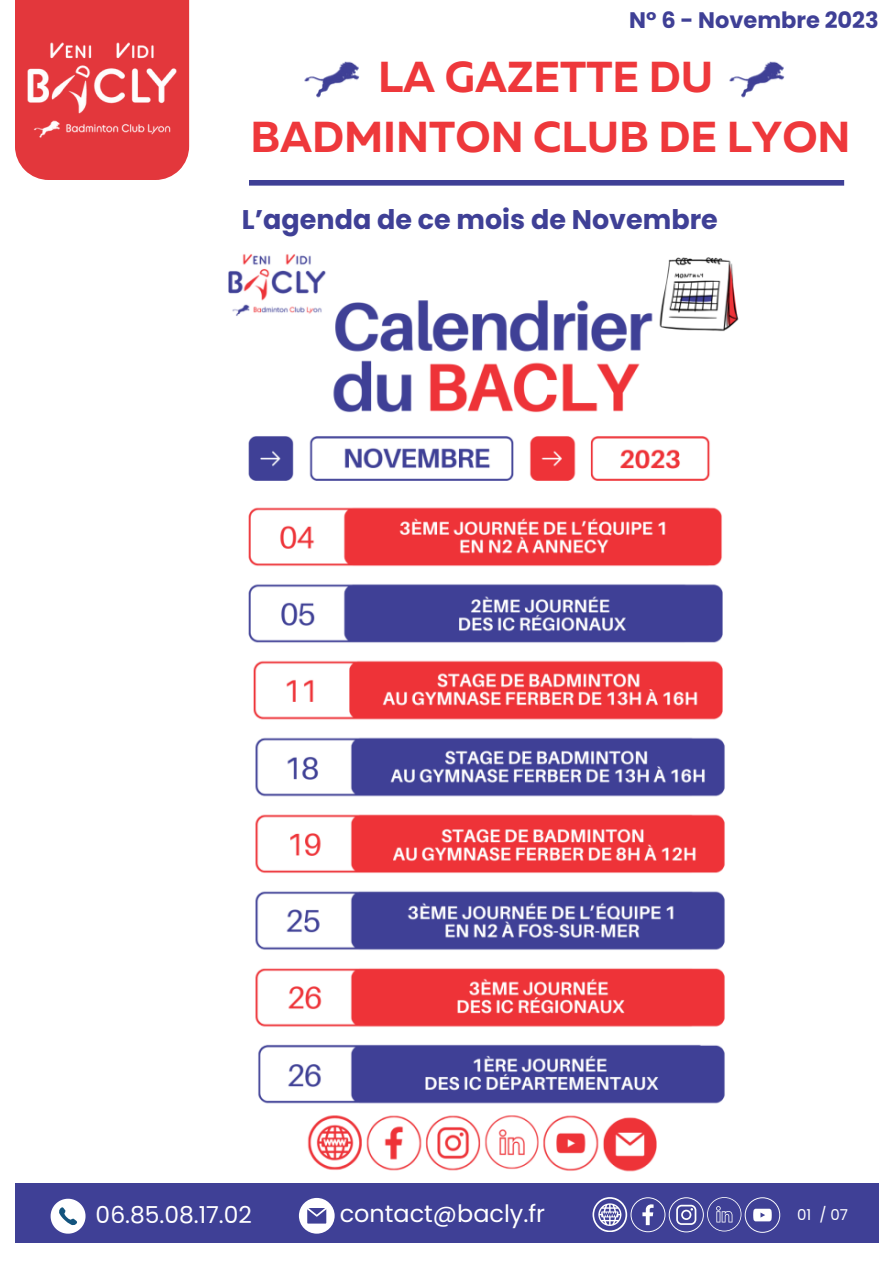
<style>
.page{position:relative;width:893px;height:1264px;background:#fff}
.page>*{position:absolute;margin:0;border:0;box-sizing:border-box;transform-origin:0 0}
.t1{font:700 43.2px "Muller";color:#ee383b}
.t2{font:700 27px "Poppins";color:#3f4096}
.t3{font:23.85px "Poppins";color:#fff}
.t4{font:23.4px "Poppins";color:#fff}
.t5{font:700 22.5px "Poppins";color:#3f4096}
.t6{font:15px "Poppins";color:#fff}
</style>
<div class="page">
<div style="left:15px;top:0;width:174px;height:180px;background:#e3373c"></div>
<div style="left:249px;top:180px;width:595px;height:6px;background:#3f4096"></div>
<img style="left:15px;top:33px;width:175px;height:114px">
<div style="left:15px;top:1183px;width:863px;height:59px;background:#3f4096"></div>
<svg style="left:51px;top:1198px;width:34px;height:35px"></svg>
<svg style="left:299px;top:1197px;width:35px;height:36px"></svg>
<svg style="left:592px;top:1197px;width:188px;height:35px"></svg>
<img style="left:304px;top:61px;width:56px;height:37px">
<img style="left:729px;top:61px;width:56px;height:37px">
<img style="left:228px;top:254px;width:511px;height:918px">
<p class="t5" style="left:629px;top:4px;width:251px">N° 6 - Novembre 2023</p>
<p class="t1" style="left:378px;top:59px;width:337px">LA GAZETTE DU</p>
<p class="t1" style="left:250px;top:119px;width:601px">BADMINTON CLUB DE LYON</p>
<p class="t2" style="left:242px;top:201px;width:477px">L’agenda de ce mois de Novembre</p>
<p class="t4" style="left:96px;top:1198px;width:158px">06.85.08.17.02</p>
<p class="t3" style="left:340px;top:1196px;width:207px">contact@bacly.fr</p>
<p class="t6" style="left:797px;top:1204px;width:52px">01 / 07</p>
</div>
